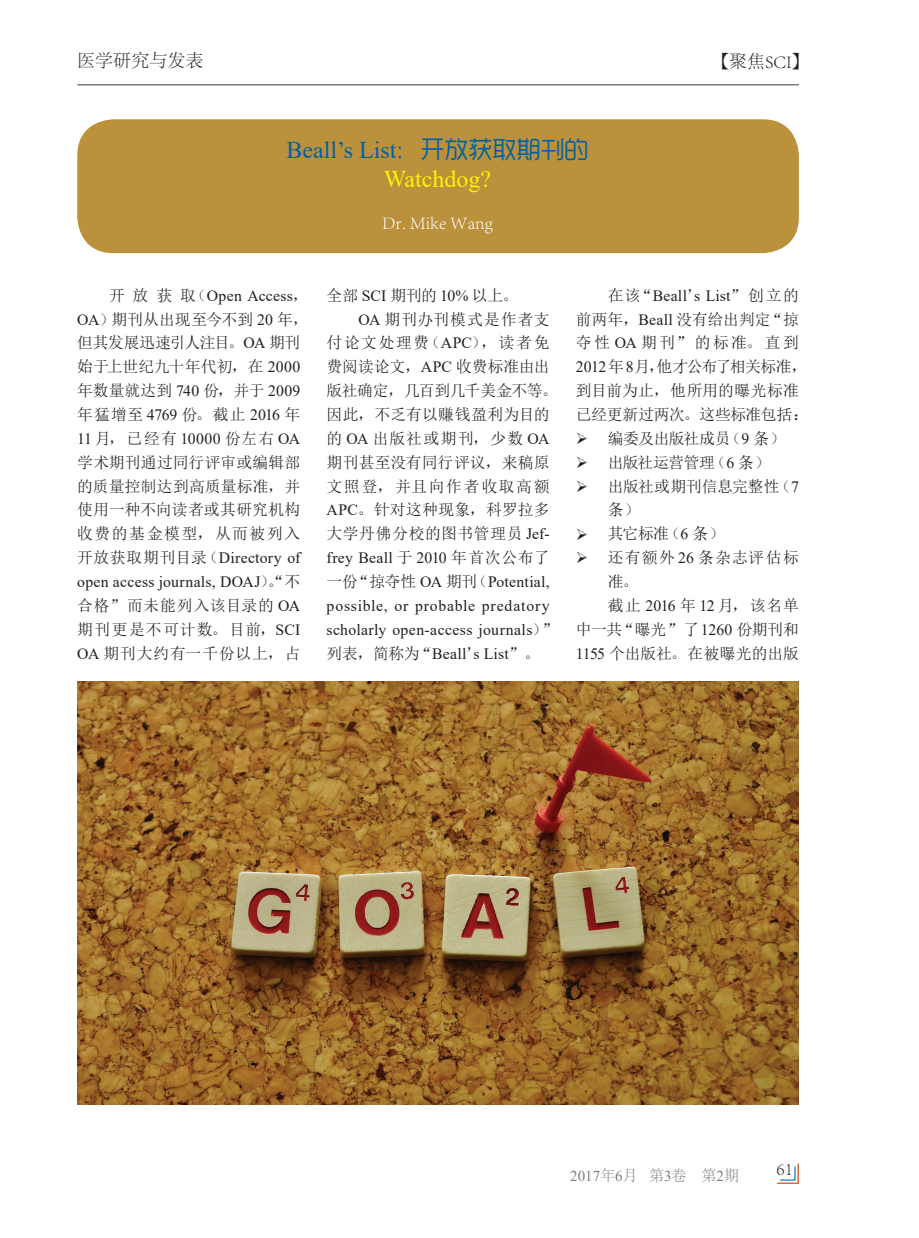
<style>
.page{position:relative;width:919px;height:1238px;background:#fff}
.page>*{position:absolute;margin:0;border:0;box-sizing:border-box;transform-origin:0 0}
.ArticleTitle{font:24px/28.8px "Times New Roman";color:#0061a3;text-align:center}
.CenterFooter2{font:300 18px "Adobe Song Std";color:#231f20}
.Author{font:300 18px "Adobe Song Std";color:#fff}
.Para{font:15.75px/23.9px "N Sim Sun";letter-spacing:.01em;color:#231f20}
.Para-2{font:15.75px/23.9px "N Sim Sun";letter-spacing:.09em;color:#231f20}
.Para-3{font:15.75px "N Sim Sun";letter-spacing:-.03em;color:#231f20}
.Para-4{font:15.75px "N Sim Sun";letter-spacing:-.035em;color:#231f20}
.t1{font:15px "Times New Roman";color:#7c7c80}
.s1{font-family:"Adobe Fangsong Std";font-weight:400}
.s2{font-family:"MF Yue Hei Noncommercial"}
.s3{color:#fff101}
.s4{font-family:"Times New Roman"}
.s5{font-family:"Adobe Song Std";font-weight:300}
</style>
<div class="page">
<hr style="left:77px;top:84px;width:721px;height:1px;background:#7c7c80">
<svg style="left:777px;top:1164px;width:21px;height:19px"></svg>
<div style="left:77px;top:119px;width:721px;height:134px;background:#bb913c;border-radius:36px"></div>
<img style="left:78px;top:681px;width:720px;height:423px">
<p class="CenterFooter2" style="left:77px;top:51px;width:127px">医学研究与发表</p>
<p class="CenterFooter2" style="left:711px;top:51px;width:100px"><span class="s1">【</span>聚焦SCI<span class="s1">】</span></p>
<p class="ArticleTitle" style="left:286px;top:135px;width:303px">Beall’s List<span class="s2">：开放获取期刊的<br></span><span class="s3">Watchdog?</span></p>
<p class="Author" style="left:382px;top:213px;width:112px">Dr. Mike Wang</p>
<p class="Para" style="left:77px;top:283px;width:232px;text-indent:32px">开放获取（<span class="s4">Open Access</span>，<br><span class="s4">OA</span>）期刊从出现至今不到 <span class="s4">20</span> 年，但其发展迅速引人注目。<span class="s4">OA</span> 期刊始于上世纪九十年代初，在 <span class="s4">2000</span>年数量就达到 <span class="s4">740</span> 份，并于 <span class="s4">2009</span>年猛增至 <span class="s4">4769</span> 份。截止 <span class="s4">2016</span> 年<br><span class="s4">11</span> 月，已经有 <span class="s4">10000</span> 份左右 <span class="s4">OA</span>学术期刊通过同行评审或编辑部的质量控制达到高质量标准，并使用一种不向读者或其研究机构收费的基金模型，从而被列入开放获取期刊目录（<span class="s4">Directory of open access journals, DOAJ</span>）。“不合格”而未能列入该目录的 <span class="s4">OA</span>期刊更是不可计数。目前，<span class="s4">SCI<br>OA</span> 期刊大约有一千份以上，占</p>
<p class="Para" style="left:326px;top:283px;width:193px">全部 <span class="s4">SCI</span> 期刊的 <span class="s4">10%</span> 以上。</p>
<p class="Para" style="left:326px;top:307px;width:232px;text-indent:32px"><span class="s4">OA</span> 期刊办刊模式是作者支付论文处理费（<span class="s4">APC</span>），读者免费阅读论文，<span class="s4">APC</span> 收费标准由出版社确定，几百到几千美金不等。因此，不乏有以赚钱盈利为目的的 <span class="s4">OA</span> 出版社或期刊，少数 <span class="s4">OA</span>期刊甚至没有同行评议，来稿原文照登，并且向作者收取高额<br><span class="s4">APC</span>。针对这种现象，科罗拉多大学丹佛分校的图书管理员 <span class="s4">Jef&shy;frey Beall</span> 于 <span class="s4">2010</span> 年首次公布了一份“掠夺性 <span class="s4">OA</span> 期刊（<span class="s4">Potential, possible, or probable predatory scholarly open-access journals</span>）”列表，简称为“<span class="s4">Beall</span>’<span class="s4">s List</span>”。</p>
<p class="Para" style="left:576px;top:283px;width:234px;text-indent:32px">在该“<span class="s4">Beall</span>’<span class="s4">s List</span>”创立的前两年，<span class="s4">Beall</span> 没有给出判定“掠夺性 <span class="s4">OA</span> 期刊”的标准。直到<br><span class="s4">2012</span>年 <span class="s4">8</span>月，他才公布了相关标准，到目前为止，他所用的曝光标准已经更新过两次。这些标准包括：</p>
<p class="Para-3" style="left:607px;top:430px;width:179px">编委及出版社成员（<span class="s4">9</span> 条）</p>
<p class="Para-4" style="left:607px;top:454px;width:164px">出版社运营管理（<span class="s4">6</span> 条）</p>
<p class="Para" style="left:607px;top:474px;width:193px">出版社或期刊信息完整性（<span class="s4">7</span>条）</p>
<p class="Para" style="left:607px;top:521px;width:118px">其它标准（<span class="s4">6</span> 条）</p>
<p class="Para-2" style="left:607px;top:545px;width:193px">还有额外 <span class="s4">26</span> 条杂志评估标准。</p>
<p class="Para" style="left:576px;top:593px;width:224px;text-align:justify;text-indent:32px">截止 <span class="s4">2016</span> 年 <span class="s4">12</span> 月，该名单中一共“曝光”了<span class="s4">1260</span> 份期刊和<span class="s4">1155</span> 个出版社。在被曝光的出版</p>
<p class="t1" style="left:570px;top:1165px;width:170px">2017<span class="s5">年</span>6<span class="s5">月 第</span>3<span class="s5">卷 第</span>2<span class="s5">期</span></p>
<p class="CenterFooter2" style="left:776px;top:1158px;width:18px">61</p>
</div>
